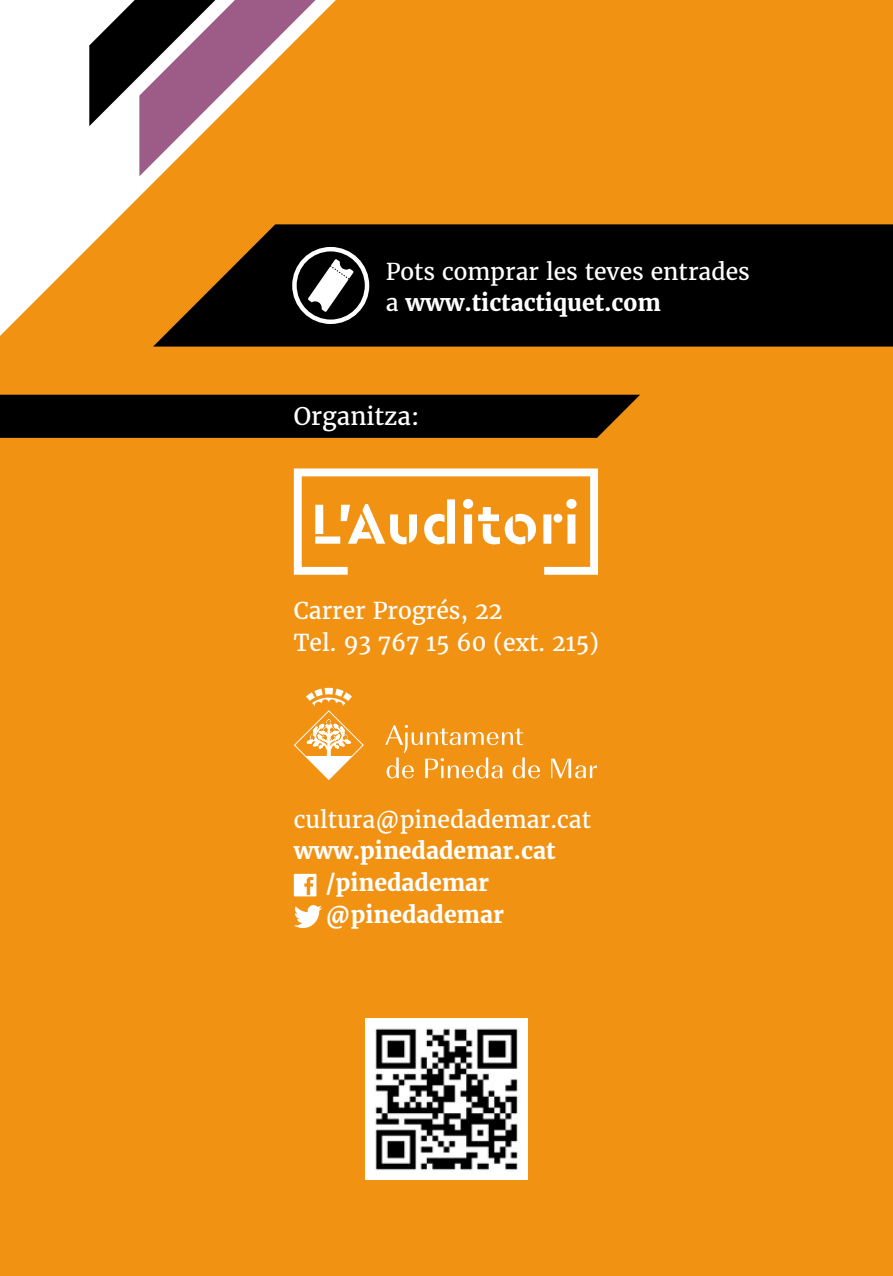
<style>
.page{position:relative;width:893px;height:1276px;background:#f19213}
.page>*{position:absolute;margin:0;border:0;box-sizing:border-box;transform-origin:0 0}
.t1{font:24px "Merriweather";color:#fff}
.t2{font:23.1px/31.5px "Merriweather";color:#fff}
.t3{font:700 23.1px/31.5px "Merriweather";color:#fff}
.s1{font-weight:700}
</style>
<div class="page">
<div style="left:0;top:395px;width:640px;height:43px;background:#000"></div>
<div style="left:153px;top:224px;width:740px;height:122px;background:#000"></div>
<svg style="left:294px;top:468px;width:304px;height:107px"></svg>
<svg style="left:294px;top:688px;width:70px;height:92px"></svg>
<svg style="left:551px;top:758px;width:46px;height:20px"></svg>
<svg style="left:385px;top:725px;width:155px;height:53px"></svg>
<svg style="left:294px;top:905px;width:28px;height:23px"></svg>
<svg style="left:294px;top:874px;width:22px;height:22px"></svg>
<img style="left:366px;top:1018px;width:161px;height:162px">
<svg style="left:0;top:0;width:336px;height:336px"></svg>
<svg style="left:89px;top:0;width:227px;height:176px"></svg>
<div style="left:292px;top:247px;width:77px;height:77px;border:4px solid #fff;border-radius:50%"></div>
<svg style="left:308px;top:259px;width:46px;height:53px;background:#6c6c6c"></svg>
<p class="t2" style="left:386px;top:255px;width:366px">Pots comprar les teves entrades a <span class="s1">www.tictactiquet.com</span></p>
<p class="t1" style="left:294px;top:400px;width:127px">Organitza:</p>
<p class="t2" style="left:294px;top:595px;width:307px">Carrer Progrés, 22<br>Tel. 93 767 15 60 (ext. 215)</p>
<p class="t2" style="left:294px;top:803px;width:299px">cultura@pinedademar.cat</p>
<p class="t3" style="left:326px;top:835px;width:231px;text-indent:-32px">www.pinedademar.cat /pinedademar @pinedademar</p>
</div>
